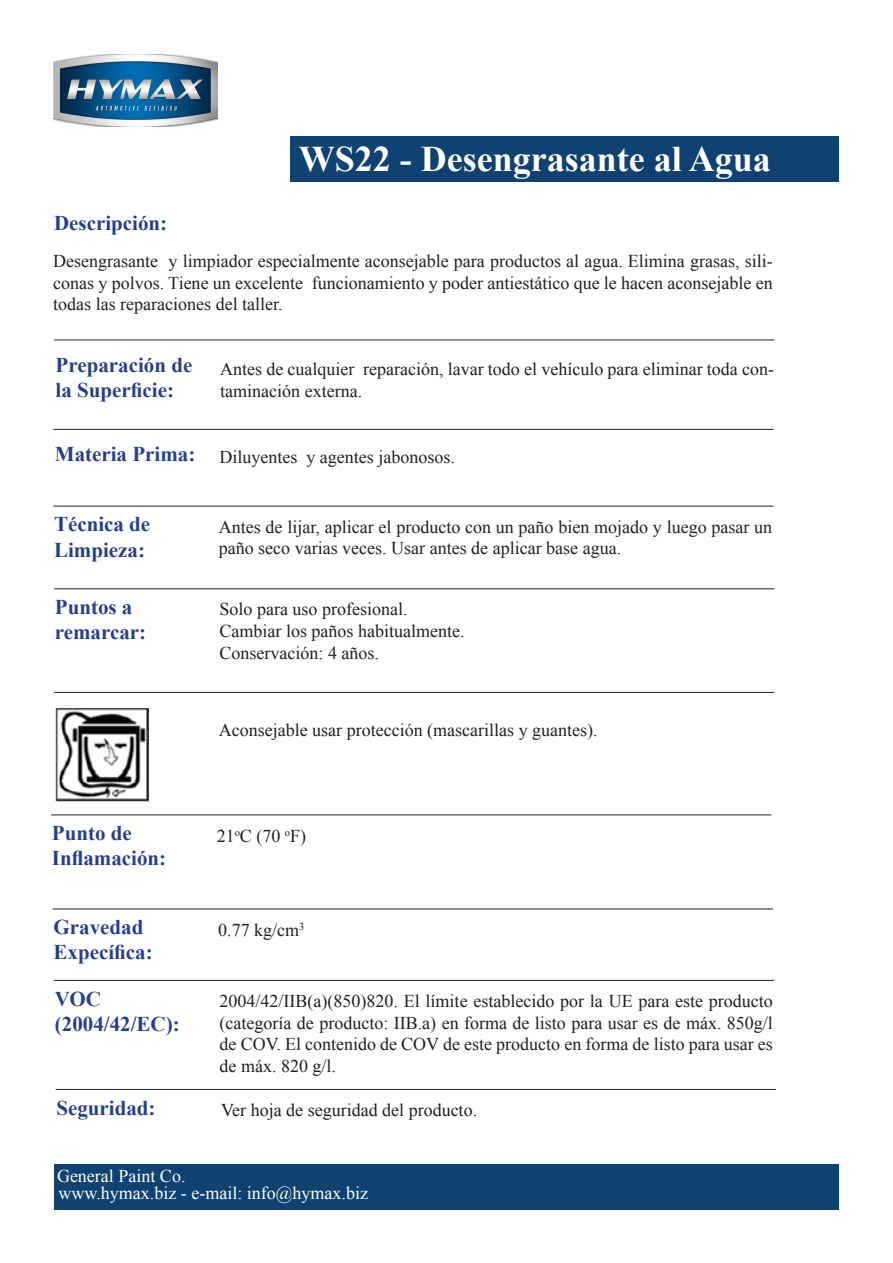
<style>
.page{position:relative;width:893px;height:1263px;background:#fff}
.page>*{position:absolute;margin:0;border:0;box-sizing:border-box;transform-origin:0 0}
.t1{font:700 36px "Times New Roman";color:#fff}
.t2{font:700 21px/25.2px "Times New Roman";color:#253f8e}
.t3{font:18px/21.6px "Times New Roman";color:#231f20;text-align:justify}
.t4{font:18px "Times New Roman";color:#fff}
</style>
<div class="page">
<div style="left:54px;top:1164px;width:785px;height:46px;background:#104271"></div>
<div style="left:290px;top:136px;width:549px;height:46px;background:#104271"></div>
<img style="left:53px;top:54px;width:164px;height:72px">
<hr style="left:54px;top:340px;width:720px;height:1px;background:#231f20">
<hr style="left:53px;top:429px;width:720px;height:1px;background:#231f20">
<hr style="left:53px;top:506px;width:720px;height:1px;background:#231f20">
<hr style="left:54px;top:588px;width:720px;height:1px;background:#231f20">
<hr style="left:54px;top:692px;width:720px;height:1px;background:#231f20">
<hr style="left:54px;top:980px;width:720px;height:1px;background:#231f20">
<hr style="left:51px;top:815px;width:720px;height:1px;background:#231f20">
<hr style="left:56px;top:1089px;width:720px;height:1px;background:#231f20">
<hr style="left:53px;top:909px;width:720px;height:1px;background:#231f20">
<img style="left:56px;top:709px;width:92px;height:92px">
<p class="t1" style="left:299px;top:134px;width:473px">WS22 - Desengrasante al Agua</p>
<p class="t2" style="left:54px;top:210px;width:115px">Descripción:</p>
<p class="t3" style="left:53px;top:250px;width:721px">Desengrasante y limpiador especialmente aconsejable para productos al agua. Elimina grasas, sili&shy;conas y polvos. Tiene un excelente funcionamiento y poder antiestático que le hacen aconsejable en todas las reparaciones del taller.</p>
<p class="t2" style="left:56px;top:352px;width:138px">Preparación de la Superficie:</p>
<p class="t3" style="left:220px;top:358px;width:555px">Antes de cualquier reparación, lavar todo el vehículo para eliminar toda con&shy;taminación externa.</p>
<p class="t2" style="left:55px;top:441px;width:142px">Materia Prima:</p>
<p class="t3" style="left:219px;top:446px;width:237px">Diluyentes y agentes jabonosos.</p>
<p class="t2" style="left:54px;top:511px;width:98px">Técnica de<br>Limpieza:</p>
<p class="t2" style="left:55px;top:594px;width:79px">Puntos a</p>
<p class="t2" style="left:55px;top:619px;width:93px">remarcar:</p>
<p class="t2" style="left:52px;top:820px;width:81px">Punto de</p>
<p class="t2" style="left:52px;top:845px;width:116px">Inflamación:</p>
<p class="t2" style="left:53px;top:914px;width:91px">Gravedad</p>
<p class="t2" style="left:53px;top:939px;width:101px">Expecífica:</p>
<p class="t2" style="left:55px;top:985px;width:48px">VOC</p>
<p class="t2" style="left:55px;top:1011px;width:126px">(2004/42/EC):</p>
<p class="t2" style="left:56px;top:1094px;width:101px">Seguridad:</p>
<p class="t3" style="left:219px;top:516px;width:555px">Antes de lijar, aplicar el producto con un paño bien mojado y luego pasar un paño seco varias veces. Usar antes de aplicar base agua.</p>
<p class="t3" style="left:220px;top:598px;width:189px">Solo para uso profesional.</p>
<p class="t3" style="left:220px;top:620px;width:246px">Cambiar los paños habitualmente.</p>
<p class="t3" style="left:220px;top:641px;width:161px">Conservación: 4 años.</p>
<p class="t3" style="left:219px;top:719px;width:380px">Aconsejable usar protección (mascarillas y guantes).</p>
<p class="t3" style="left:217px;top:824px;width:91px">21<sup>o</sup>C (70 <sup>o</sup>F)</p>
<p class="t3" style="left:218px;top:918px;width:88px">0.77 kg/cm<sup>3</sup></p>
<p class="t3" style="left:220px;top:990px;width:555px">2004/42/IIB(a)(850)820. El límite establecido por la UE para este producto (categoría de producto: IIB.a) en forma de listo para usar es de máx. 850g/l de COV. El contenido de COV de este producto en forma de listo para usar es de máx. 820 g/l.</p>
<p class="t3" style="left:221px;top:1099px;width:257px">Ver hoja de seguridad del producto.</p>
<p class="t4" style="left:57px;top:1164px;width:130px">General Paint Co.</p>
<p class="t4" style="left:59px;top:1181px;width:311px">www.hymax.biz - e-mail: info@hymax.biz</p>
</div>
